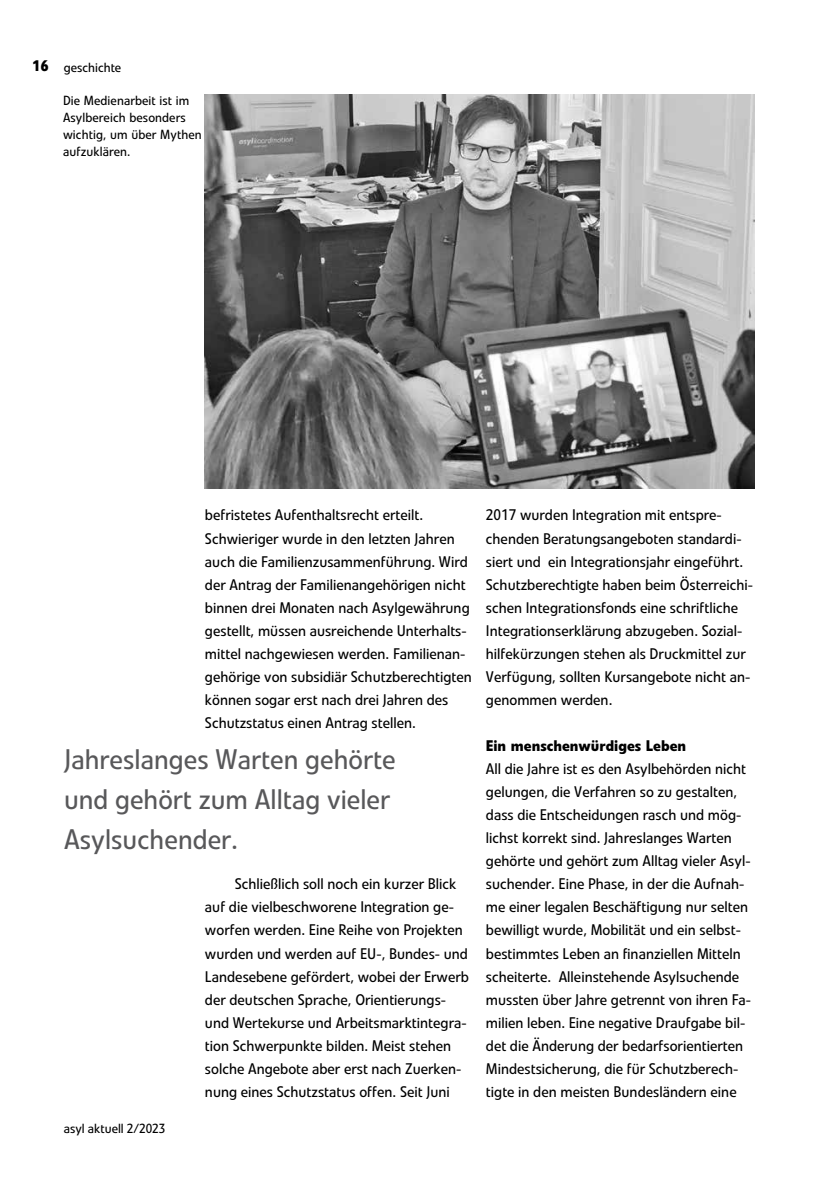
<style>
.page{position:relative;width:819px;height:1191px;background:#fff}
.page>*{position:absolute;margin:0;border:0;box-sizing:border-box;transform-origin:0 0}
.t1{font:28px/40.2px "Linotype Veto";color:#58585a}
.t2{font:15.22px/23.1px "Linotype Veto";color:#000}
.t3{font:700 15.22px "Linotype Veto";color:#000}
.t4{font:13.12px/17.2px "Linotype Veto";letter-spacing:.005em;color:#000}
</style>
<div class="page">
<img style="left:205px;top:94px;width:549px;height:394px">
<p class="t3" style="left:32px;top:56px;width:18px">16</p>
<p class="t4" style="left:64px;top:59px;width:59px">geschichte</p>
<p class="t4" style="left:63px;top:92px;width:140px">Die Medienarbeit ist im<br>Asylbereich besonders wichtig, um über Mythen aufzuklären.</p>
<p class="t2" style="left:205px;top:504px;width:268px">befristetes Aufenthaltsrecht erteilt.<br>Schwieriger wurde in den letzten Jahren auch die Familienzusammenführung. Wird der Antrag der Familienangehörigen nicht binnen drei Monaten nach Asylgewährung gestellt, müssen ausreichende Unterhalts&shy;mittel nachgewiesen werden. Familienan&shy;gehörige von subsidiär Schutzberechtigten können sogar erst nach drei Jahren des Schutzstatus einen Antrag stellen.</p>
<h1 class="t1" style="left:64px;top:739px;width:333px">Jahreslanges Warten gehörte und gehört zum Alltag vieler<br>Asylsuchender.</h1>
<p class="t4" style="left:64px;top:1120px;width:103px">asyl aktuell 2/2023</p>
<p class="t2" style="left:205px;top:872px;width:265px;text-indent:30px">Schließlich soll noch ein kurzer Blick auf die vielbeschworene Integration ge&shy;worfen werden. Eine Reihe von Projekten wurden und werden auf EU-, Bundes- und Landesebene gefördert, wobei der Erwerb der deutschen Sprache, Orientierungs&shy;und Wertekurse und Arbeitsmarktintegra&shy;tion Schwerpunkte bilden. Meist stehen solche Angebote aber erst nach Zuerken&shy;nung eines Schutzstatus offen. Seit Juni</p>
<p class="t2" style="left:486px;top:504px;width:268px">2017 wurden Integration mit entspre&shy;chenden Beratungsangeboten standardi&shy;siert und ein Integrationsjahr eingeführt.<br>Schutzberechtigte haben beim Österreichi&shy;schen Integrationsfonds eine schriftliche Integrationserklärung abzugeben. Sozial&shy;hilfekürzungen stehen als Druckmittel zur Verfügung, sollten Kursangebote nicht an&shy;genommen werden.</p>
<p class="t3" style="left:486px;top:736px;width:202px">Ein menschenwürdiges Leben</p>
<p class="t2" style="left:486px;top:757px;width:266px">All die Jahre ist es den Asylbehörden nicht gelungen, die Verfahren so zu gestalten, dass die Entscheidungen rasch und mög&shy;lichst korrekt sind. Jahreslanges Warten gehörte und gehört zum Alltag vieler Asyl&shy;suchender. Eine Phase, in der die Aufnah&shy;me einer legalen Beschäftigung nur selten bewilligt wurde, Mobilität und ein selbst&shy;bestimmtes Leben an finanziellen Mitteln scheiterte. Alleinstehende Asylsuchende mussten über Jahre getrennt von ihren Fa&shy;milien leben. Eine negative Draufgabe bil&shy;det die Änderung der bedarfsorientierten Mindestsicherung, die für Schutzberech&shy;tigte in den meisten Bundesländern eine</p>
</div>
